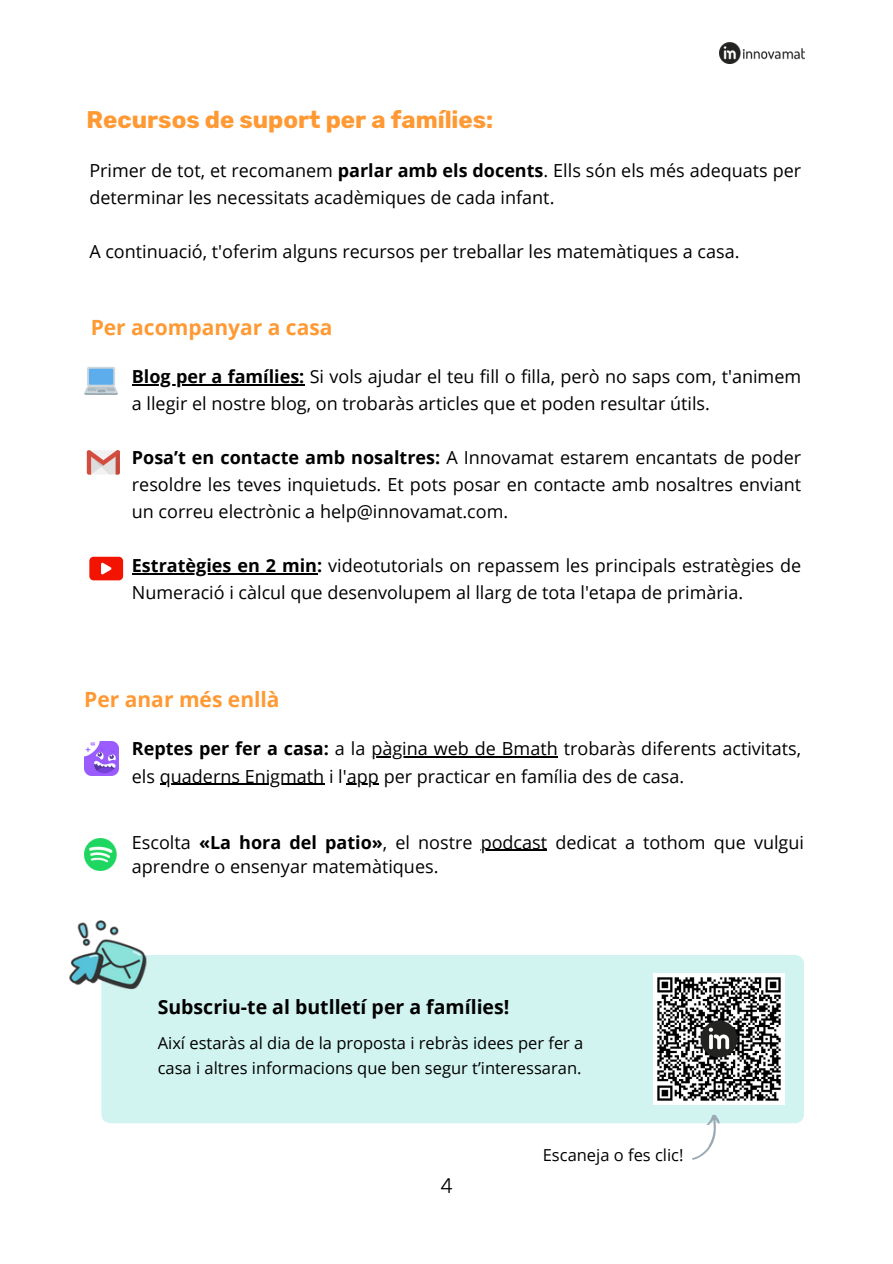
<style>
.page{position:relative;width:893px;height:1264px;background:#fff}
.page>*{position:absolute;margin:0;border:0;box-sizing:border-box;transform-origin:0 0}
.t1{font:700 24px "Rubik";color:#f93}
.t2{font:700 21px "Open Sans";color:#f93}
.t3{font:300 21px "Rubik";color:#000}
.t4{font:700 19.5px "Open Sans";color:#000}
.t5{font:18px/27px "Open Sans";color:#000}
.t6{font:16.5px/24.5px "Open Sans";color:#000}
.s1{font-weight:700}
</style>
<div class="page">
<img style="left:719px;top:43px;width:85px;height:21px">
<svg style="left:87px;top:450px;width:33px;height:24px"></svg>
<svg style="left:84px;top:367px;width:34px;height:28px"></svg>
<svg style="left:89px;top:556px;width:34px;height:24px"></svg>
<img style="left:84px;top:742px;width:34px;height:33px">
<div style="left:101px;top:955px;width:703px;height:168px;background:#d1f4f0"></div>
<svg style="left:691px;top:1112px;width:32px;height:48px"></svg>
<img style="left:69px;top:920px;width:80px;height:77px">
<img style="left:84px;top:838px;width:33px;height:32px">
<img style="left:653px;top:973px;width:131px;height:131px">
<hr style="left:132px;top:384px;width:172px;height:1px;background:#000">
<hr style="left:132px;top:573px;width:185px;height:1px;background:#000">
<hr style="left:371px;top:756px;width:187px;height:1px;background:#000">
<hr style="left:160px;top:783px;width:164px;height:1px;background:#000">
<hr style="left:347px;top:783px;width:32px;height:1px;background:#000">
<hr style="left:480px;top:849px;width:67px;height:1px;background:#000">
<p class="t1" style="left:86px;top:105px;width:408px">Recursos de suport per a famílies:</p>
<p class="t5" style="left:89px;top:157px;width:713px">Primer de tot, et recomanem <span class="s1">parlar amb els docents</span>. Ells són els més adequats per determinar les necessitats acadèmiques de cada infant.</p>
<p class="t5" style="left:89px;top:238px;width:651px">A continuació, t'oferim alguns recursos per treballar les matemàtiques a casa.</p>
<p class="t2" style="left:91px;top:312px;width:243px">Per acompanyar a casa</p>
<p class="t5" style="left:132px;top:362px;width:670px"><span class="s1">Blog per a famílies:</span> Si vols ajudar el teu fill o filla, però no saps com, t'animem a llegir el nostre blog, on trobaràs articles que et poden resultar útils.</p>
<p class="t5" style="left:132px;top:443px;width:670px;text-align:justify"><span class="s1">Posa’t en contacte amb nosaltres:</span> A Innovamat estarem encantats de poder resoldre les teves inquietuds. Et pots posar en contacte amb nosaltres enviant un correu electrònic a help@innovamat.com.</p>
<p class="t5" style="left:132px;top:551px;width:670px"><span class="s1">Estratègies en 2 min:</span> videotutorials on repassem les principals estratègies de<br>Numeració i càlcul que desenvolupem al llarg de tota l'etapa de primària.</p>
<p class="t2" style="left:84px;top:685px;width:197px">Per anar més enllà</p>
<p class="t5" style="left:132px;top:735px;width:670px"><span class="s1">Reptes per fer a casa:</span> a la pàgina web de Bmath trobaràs diferents activitats, els quaderns Enigmath i l'app per practicar en família des de casa.</p>
<p class="t5" style="left:132px;top:829px;width:673px;line-height:24.8px">Escolta <span class="s1">«La hora del patio»</span>, el nostre podcast dedicat a tothom que vulgui aprendre o ensenyar matemàtiques.</p>
<p class="t4" style="left:158px;top:993px;width:353px">Subscriu-te al butlletí per a famílies!</p>
<p class="t6" style="left:158px;top:1030px;width:427px">Així estaràs al dia de la proposta i rebràs idees per fer a casa i altres informacions que ben segur t’interessaran.</p>
<p class="t3" style="left:440px;top:1173px;width:14px">4</p>
<p class="t6" style="left:542px;top:1142px;width:142px">Escaneja o fes clic!</p>
</div>
